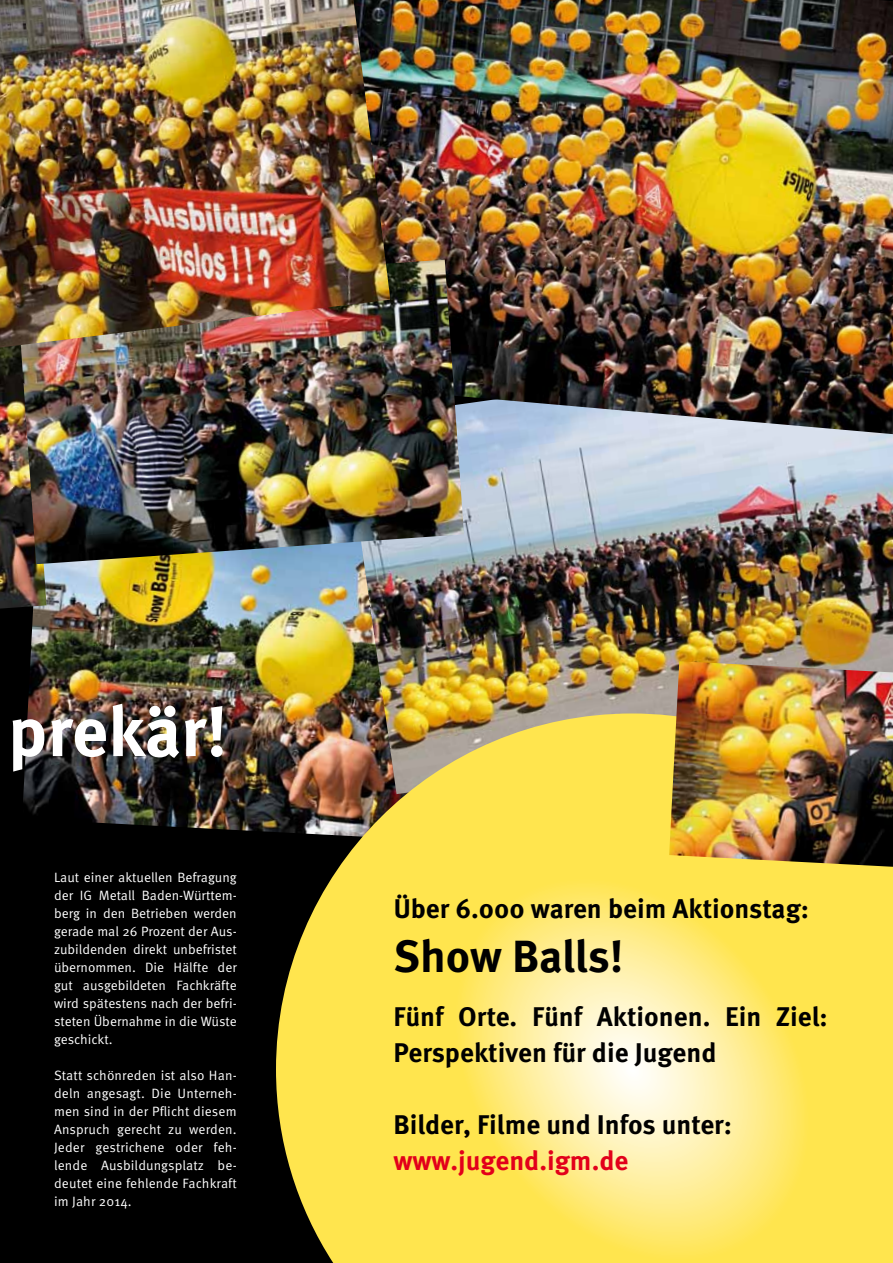
<style>
.page{position:relative;width:893px;height:1263px;background:#000}
.page>*{position:absolute;margin:0;border:0;box-sizing:border-box;transform-origin:0 0}
.t1{font:700 70.5px "Meta Pro";color:#fff}
.t2{font:700 45px "Meta Pro";letter-spacing:-.005em;color:#000}
.t3{font:700 27px/36px "Meta Pro";color:#000}
.t4{font:700 27px "Meta Pro";color:#e2001a}
.t5{font:13.5px/18px "Meta Pro";color:#fff;text-align:justify}
</style>
<div class="page">
<img style="left:23px;top:564px;width:321px;height:268px">
<img style="left:0;top:348px;width:47px;height:261px">
<img style="left:344px;top:434px;width:549px;height:279px">
<svg style="left:276px;top:713px;width:617px;height:550px;background:#eed862"></svg>
<img style="left:390px;top:0;width:503px;height:434px">
<img style="left:17px;top:260px;width:447px;height:304px">
<img style="left:0;top:0;width:390px;height:348px">
<img style="left:669px;top:661px;width:224px;height:206px">
<h1 class="t1" style="left:8px;top:687px;width:221px">prekär!</h1>
<p class="t5" style="left:54px;top:868px;width:184px">Laut einer aktuellen Befragung der IG Metall Baden-Württem&shy;berg in den Betrieben werden gerade mal 26 Prozent der Aus&shy;zubildenden direkt unbefristet übernommen. Die Hälfte der gut ausgebildeten Fachkräfte wird spätestens nach der befri&shy;steten Übernahme in die Wüste geschickt.</p>
<p class="t5" style="left:54px;top:1066px;width:184px">Statt schönreden ist also Han&shy;deln angesagt. Die Unterneh&shy;men sind in der Pflicht diesem Anspruch gerecht zu werden.<br>Jeder gestrichene oder feh&shy;lende Ausbildungsplatz be&shy;deutet eine fehlende Fachkraft im Jahr 2014.</p>
<h3 class="t3" style="left:393px;top:891px;width:417px">Über 6.000 waren beim Aktionstag:</h3>
<h2 class="t2" style="left:393px;top:928px;width:232px">Show Balls!</h2>
<h3 class="t3" style="left:393px;top:999px;width:436px">Fünf Orte. Fünf Aktionen. Ein Ziel:<br>Perspektiven für die Jugend</h3>
<h3 class="t3" style="left:393px;top:1107px;width:340px">Bilder, Filme und Infos unter:</h3>
<h3 class="t4" style="left:393px;top:1144px;width:237px">www.jugend.igm.de</h3>
</div>
